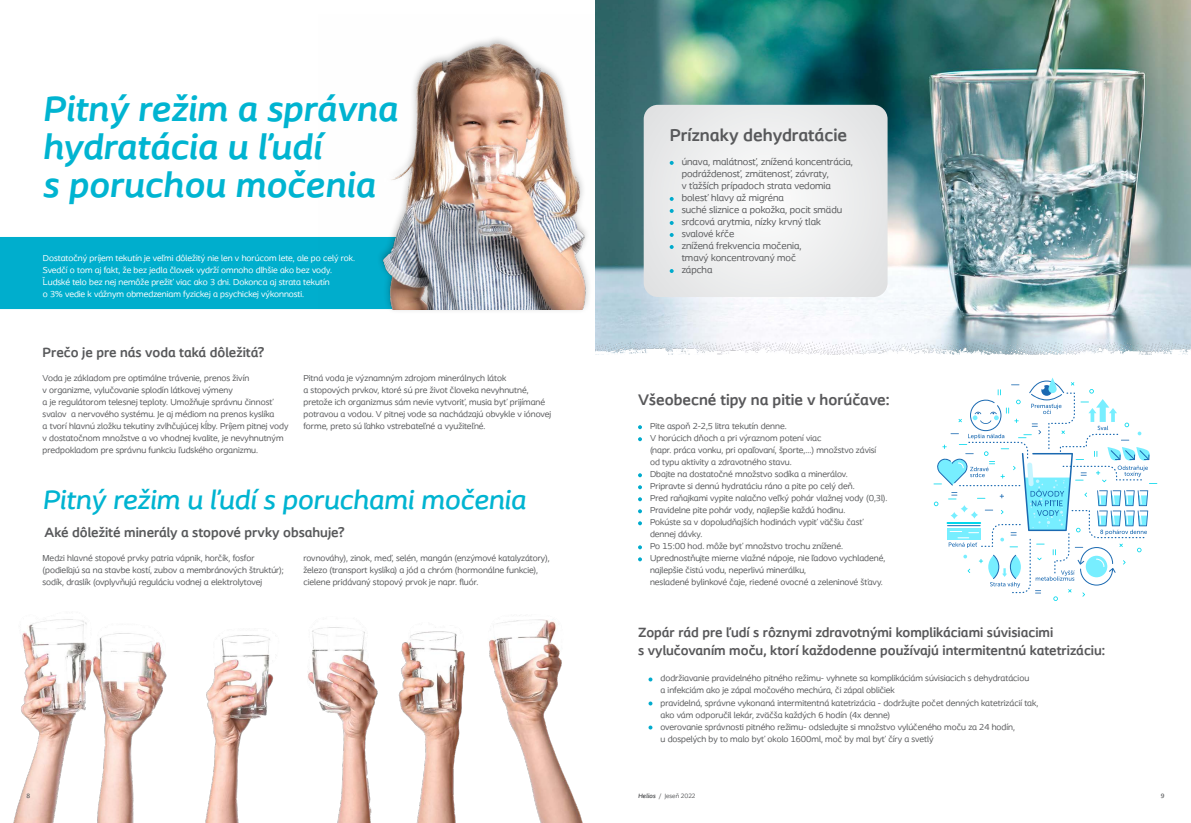
<style>
.page{position:relative;width:1191px;height:823px;background:#fff}
.page>*{position:absolute;margin:0;border:0;box-sizing:border-box;transform-origin:0 0}
.t1{font:italic 700 37px/38px "Coloplast";color:#00b4d1}
.t2{font:italic 500 28px "Coloplast";color:#00b4d1}
.t3{font:700 18px "Coloplast";color:#58595b}
.t4{font:700 16px "Coloplast";color:#58585a}
.t5{font:700 14px/18px "Coloplast";color:#58585a}
.t6{font:700 14px "Coloplast";color:#58595b}
.t7{font:10px/12px "Coloplast";color:#58595b}
.t8{font:9px/12px "Coloplast";color:#58595b}
.t9{font:9px/12px "Coloplast";color:#fff}
.t10{font:6.5px "Coloplast";color:#58595b}
.t11{font:500 6.5px "Coloplast";color:#58595b}
.s1{font-weight:700;font-style:italic}
</style>
<div class="page">
<img style="left:595px;top:0;width:596px;height:326px">
<div style="left:0;top:237px;width:318px;height:72px;background:#00aecd"></div>
<svg style="left:648px;top:677px;width:4px;height:4px"></svg>
<svg style="left:648px;top:701px;width:4px;height:4px"></svg>
<svg style="left:648px;top:725px;width:4px;height:4px"></svg>
<img style="left:318px;top:38px;width:271px;height:271px">
<svg style="left:643px;top:105px;width:244px;height:192px"></svg>
<img style="left:595px;top:326px;width:596px;height:29px">
<img style="left:13px;top:619px;width:570px;height:203px">
<svg style="left:669px;top:161px;width:4px;height:4px"></svg>
<svg style="left:669px;top:197px;width:4px;height:4px"></svg>
<svg style="left:669px;top:209px;width:4px;height:4px"></svg>
<svg style="left:669px;top:221px;width:4px;height:4px"></svg>
<svg style="left:669px;top:233px;width:4px;height:4px"></svg>
<svg style="left:669px;top:245px;width:4px;height:4px"></svg>
<svg style="left:669px;top:269px;width:4px;height:4px"></svg>
<svg style="left:638px;top:425px;width:4px;height:4px"></svg>
<svg style="left:638px;top:437px;width:4px;height:4px"></svg>
<svg style="left:638px;top:473px;width:4px;height:4px"></svg>
<svg style="left:638px;top:485px;width:4px;height:4px"></svg>
<svg style="left:638px;top:497px;width:4px;height:4px"></svg>
<svg style="left:638px;top:509px;width:4px;height:4px"></svg>
<svg style="left:638px;top:521px;width:4px;height:4px"></svg>
<svg style="left:638px;top:545px;width:4px;height:4px"></svg>
<svg style="left:638px;top:557px;width:4px;height:4px"></svg>
<svg style="left:933px;top:380px;width:224px;height:220px"></svg>
<h1 class="t1" style="left:43px;top:89px;width:356px">Pitný režim a správna hydratácia u ľudí<br>s poruchou močenia</h1>
<p class="t9" style="left:43px;top:252px;width:314px">Dostatočný príjem tekutín je veľmi dôležitý nie len v horúcom lete, ale po celý rok.<br>Svedčí o tom aj fakt, že bez jedla človek vydrží omnoho dlhšie ako bez vody.<br>Ľudské telo bez nej nemôže prežiť viac ako 3 dni. Dokonca aj strata tekutín<br>o 3% vedie k vážnym obmedzeniam fyzickej a psychickej výkonnosti.</p>
<h3 class="t6" style="left:43px;top:344px;width:223px">Prečo je pre nás voda taká dôležitá?</h3>
<p class="t8" style="left:43px;top:372px;width:247px">Voda je základom pre optimálne trávenie, prenos živín<br>v organizme, vylučovanie splodín látkovej výmeny<br>a je regulátorom telesnej teploty. Umožňuje správnu činnosť svalov a nervového systému. Je aj médiom na prenos kyslíka<br>a tvorí hlavnú zložku tekutiny zvlhčujúcej kĺby. Príjem pitnej vody v dostatočnom množstve a vo vhodnej kvalite, je nevyhnutným predpokladom pre správnu funkciu ľudského organizmu.</p>
<p class="t8" style="left:303px;top:372px;width:249px">Pitná voda je významným zdrojom minerálnych látok<br>a stopových prvkov, ktoré sú pre život človeka nevyhnutné, pretože ich organizmus sám nevie vytvoriť, musia byť prijímané potravou a vodou. V pitnej vode sa nachádzajú obvykle v iónovej forme, preto sú ľahko vstrebateľné a využiteľné.</p>
<h2 class="t2" style="left:43px;top:482px;width:485px">Pitný režim u ľudí s poruchami močenia</h2>
<h3 class="t6" style="left:45px;top:524px;width:302px">Aké dôležité minerály a stopové prvky obsahuje?</h3>
<p class="t8" style="left:43px;top:552px;width:243px">Medzi hlavné stopové prvky patria vápnik, horčík, fosfor (podieľajú sa na stavbe kostí, zubov a membránových štruktúr); sodík, draslík (ovplyvňujú reguláciu vodnej a elektrolytovej</p>
<p class="t8" style="left:303px;top:552px;width:248px">rovnováhy), zinok, meď, selén, mangán (enzýmové katalyzátory), železo (transport kyslíka) a jód a chróm (hormonálne funkcie), cielene pridávaný stopový prvok je napr. fluór.</p>
<h3 class="t3" style="left:669px;top:124px;width:179px">Príznaky dehydratácie</h3>
<p class="t7" style="left:681px;top:155px;width:173px">únava, malátnosť, znížená koncentrácia, podráždenosť, zmätenosť, závraty,<br>v ťažších prípadoch strata vedomia bolesť hlavy až migréna<br>suché sliznice a pokožka, pocit smädu srdcová arytmia, nízky krvný tlak svalové kŕče<br>znížená frekvencia močenia,<br>tmavý koncentrovaný moč<br>zápcha</p>
<h3 class="t4" style="left:638px;top:390px;width:253px">Všeobecné tipy na pitie v horúčave:</h3>
<p class="t8" style="left:650px;top:420px;width:239px">Pite aspoň 2-2,5 litra tekutín denne.<br>V horúcich dňoch a pri výraznom potení viac<br>(napr. práca vonku, pri opaľovaní, športe,...) množstvo závisí od typu aktivity a zdravotného stavu.<br>Dbajte na dostatočné množstvo sodíka a minerálov.<br>Pripravte si dennú hydratáciu ráno a pite po celý deň.<br>Pred raňajkami vypite nalačno veľký pohár vlažnej vody (0,3l).<br>Pravidelne pite pohár vody, najlepšie každú hodinu.<br>Pokúste sa v dopoludňajších hodinách vypiť väčšiu časť dennej dávky.<br>Po 15:00 hod. môže byť množstvo trochu znížené.<br>Uprednostňujte mierne vlažné nápoje, nie ľadovo vychladené, najlepšie čistú vodu, neperlivú minerálku,<br>nesladené bylinkové čaje, riedené ovocné a zeleninové šťavy.</p>
<h3 class="t5" style="left:638px;top:622px;width:468px">Zopár rád pre ľudí s rôznymi zdravotnými komplikáciami súvisiacimi<br>s vylučovaním moču, ktorí každodenne používajú intermitentnú katetrizáciu:</h3>
<p class="t8" style="left:660px;top:672px;width:379px">dodržiavanie pravidelného pitného režimu- vyhnete sa komplikáciám súvisiacich s dehydratáciou<br>a infekciám ako je zápal močového mechúra, či zápal obličiek<br>pravidelná, správne vykonaná intermitentná katetrizácia - dodržujte počet denných katetrizácií tak, ako vám odporučil lekár, zväčša každých 6 hodín (4x denne)<br>overovanie správnosti pitného režimu- odsledujte si množstvo vylúčeného moču za 24 hodín,<br>u dospelých by to malo byť okolo 1600ml, moč by mal byť číry a svetlý</p>
<p class="t11" style="left:26px;top:791px;width:5px">8</p>
<p class="t10" style="left:638px;top:791px;width:59px"><span class="s1">Helios</span> / Jeseň 2022</p>
<p class="t11" style="left:1160px;top:791px;width:5px">9</p>
</div>
